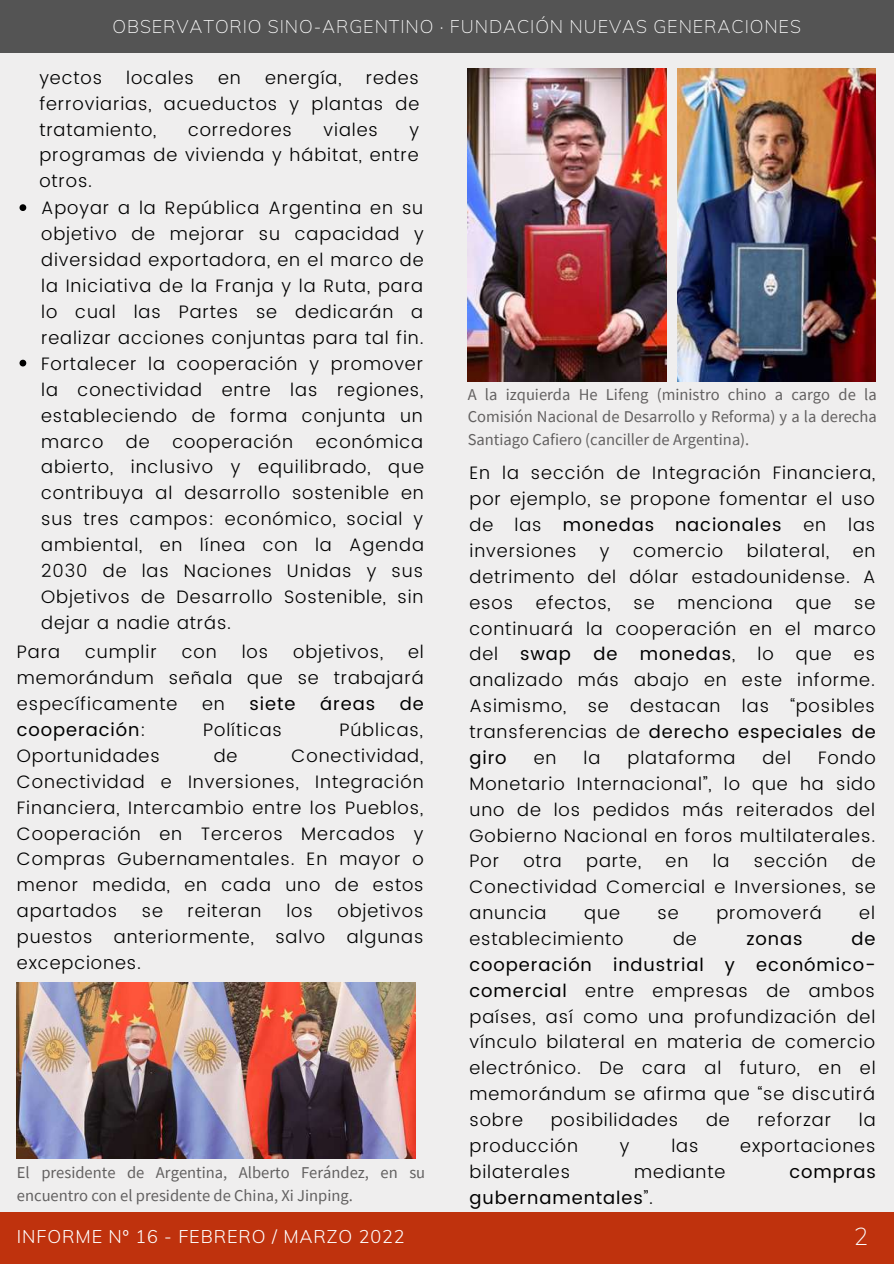
<style>
.page{position:relative;width:894px;height:1264px;background:#fff}
.page>*{position:absolute;margin:0;border:0;box-sizing:border-box;transform-origin:0 0}
.t1{font:200 24px "Muli";color:#fcfeff}
.t2{font:300 18px/26px "Poppins";letter-spacing:.05em;color:#000;text-align:justify}
.t3{font:200 18px "Muli";letter-spacing:.05em;color:#fff}
.t4{font:18px "Poppins";letter-spacing:.05em;color:#000}
.t5{font:300 18px "Muli";letter-spacing:.05em;color:#fff}
.t6{font:16.5px/22.5px "Source Sans Pro";color:#626060}
.s1{font-weight:300}
.s2{font-weight:400}
</style>
<div class="page">
<div style="left:0;top:0;width:893px;height:1263px;background:#efeeee"></div>
<div style="left:0;top:1212px;width:893px;height:51px;background:#bf320d"></div>
<div style="left:0;top:0;width:893px;height:53px;background:#545454"></div>
<svg style="left:20px;top:204px;width:6px;height:7px"></svg>
<svg style="left:20px;top:360px;width:6px;height:6px"></svg>
<img style="left:17px;top:982px;width:398px;height:176px">
<img style="left:467px;top:68px;width:198px;height:313px">
<img style="left:677px;top:68px;width:198px;height:313px">
<p class="t3" style="left:112px;top:15px;width:689px">OBSERVATORIO SINO-ARGENTINO · FUNDACIÓN NUEVAS GENERACIONES</p>
<p class="t2" style="left:39px;top:64px;width:64px">yectos</p>
<p class="t2" style="left:126px;top:64px;width:69px">locales</p>
<p class="t2" style="left:218px;top:64px;width:24px">en</p>
<p class="t2" style="left:265px;top:64px;width:78px">energía,</p>
<p class="t2" style="left:39px;top:64px;width:381px;text-indent:326px">redes ferroviarias, acueductos y plantas de tratamiento,</p>
<p class="t2" style="left:188px;top:116px;width:105px">corredores</p>
<p class="t2" style="left:323px;top:116px;width:56px">viales</p>
<p class="t2" style="left:39px;top:116px;width:381px;text-indent:370px">y programas de vivienda y hábitat, entre otros.</p>
<p class="t2" style="left:41px;top:195px;width:384px">Apoyar a la República Argentina en su objetivo de mejorar su capacidad y diversidad exportadora, en el marco de la Iniciativa de la Franja y la Ruta, para lo cual las Partes se dedicarán a realizar acciones conjuntas para tal fin.<br>Fortalecer la cooperación y promover la conectividad entre las regiones, estableciendo de forma conjunta un marco</p>
<p class="t2" style="left:41px;top:428px;width:384px;text-indent:274px">económica abierto, inclusivo y equilibrado, que contribuya al desarrollo sostenible en sus tres campos: económico, social y ambiental, en línea con la Agenda 2030 de las Naciones Unidas y sus Objetivos de Desarrollo Sostenible, sin dejar a nadie atrás.</p>
<p class="t2" style="left:126px;top:428px;width:25px">de</p>
<p class="t2" style="left:172px;top:428px;width:122px">cooperación</p>
<p class="t2" style="left:17px;top:639px;width:45px">Para</p>
<p class="t2" style="left:85px;top:639px;width:73px">cumplir</p>
<p class="t2" style="left:182px;top:639px;width:36px">con</p>
<p class="t2" style="left:242px;top:639px;width:28px">los</p>
<p class="t2" style="left:293px;top:639px;width:91px">objetivos,</p>
<p class="t2" style="left:17px;top:639px;width:408px;text-indent:391px">el memorándum señala que se trabajará específicamente</p>
<p class="t2" style="left:202px;top:690px;width:24px">en</p>
<p class="t4" style="left:249px;top:693px;width:47px">siete</p>
<p class="t4" style="left:320px;top:693px;width:56px">áreas</p>
<p class="t4" style="left:400px;top:693px;width:25px">de</p>
<p class="t4" style="left:17px;top:719px;width:130px">cooperación<span class="s1">:</span></p>
<p class="t2" style="left:203px;top:716px;width:80px">Políticas</p>
<p class="t2" style="left:339px;top:716px;width:85px">Públicas,</p>
<p class="t2" style="left:17px;top:742px;width:144px">Oportunidades</p>
<p class="t2" style="left:214px;top:742px;width:25px">de</p>
<p class="t2" style="left:17px;top:742px;width:408px;text-indent:274px">Conectividad, Conectividad e Inversiones, Integración Financiera, Intercambio entre los Pueblos, Cooperación en Terceros Mercados y Compras Gubernamentales. En mayor o menor medida, en cada uno de estos apartados</p>
<p class="t2" style="left:17px;top:898px;width:408px;text-indent:320px">objetivos puestos anteriormente, salvo algunas excepciones.</p>
<p class="t2" style="left:142px;top:898px;width:23px">se</p>
<p class="t2" style="left:188px;top:898px;width:75px">reiteran</p>
<p class="t2" style="left:286px;top:898px;width:28px">los</p>
<p class="t6" style="left:17px;top:1161px;width:409px">El presidente de Argentina, Alberto Ferández, en su encuentro con el presidente de China, Xi Jinping.</p>
<p class="t5" style="left:17px;top:1224px;width:389px">INFORME Nº 16 - FEBRERO / MARZO 2022</p>
<p class="t6" style="left:467px;top:382px;width:410px;text-align:justify">A la izquierda He Lifeng (ministro chino a cargo de la Comisión Nacional de Desarrollo y Reforma) y a la derecha Santiago Cafiero (canciller de Argentina).</p>
<p class="t2" style="left:469px;top:460px;width:407px">En la sección de Integración Financiera, por ejemplo, se propone fomentar el uso de las <span class="s2">monedas nacionales</span> en las inversiones</p>
<p class="t2" style="left:599px;top:537px;width:11px">y</p>
<p class="t2" style="left:633px;top:537px;width:91px">comercio</p>
<p class="t2" style="left:746px;top:537px;width:84px">bilateral,</p>
<p class="t2" style="left:469px;top:537px;width:407px;text-indent:383px">en detrimento del dólar estadounidense. A esos</p>
<p class="t2" style="left:535px;top:589px;width:76px">efectos,</p>
<p class="t2" style="left:633px;top:589px;width:23px">se</p>
<p class="t2" style="left:677px;top:589px;width:97px">menciona</p>
<p class="t2" style="left:795px;top:589px;width:37px">que</p>
<p class="t2" style="left:469px;top:589px;width:408px;text-indent:384px">se continuará la cooperación en el marco del <span class="s2">swap de monedas</span>, lo que es analizado más abajo en este informe.<br>Asimismo, se destacan las “posibles transferencias de <span class="s2">derecho especiales de giro</span></p>
<p class="t2" style="left:533px;top:744px;width:24px">en</p>
<p class="t2" style="left:583px;top:744px;width:18px">la</p>
<p class="t2" style="left:627px;top:744px;width:109px">plataforma</p>
<p class="t2" style="left:762px;top:744px;width:30px">del</p>
<p class="t2" style="left:469px;top:745px;width:407px;text-indent:348px">Fondo Monetario Internacional”, lo que ha sido uno de los pedidos más reiterados del Gobierno Nacional en foros multilaterales.<br>Por</p>
<p class="t2" style="left:523px;top:847px;width:40px">otra</p>
<p class="t2" style="left:586px;top:847px;width:56px">parte,</p>
<p class="t2" style="left:665px;top:847px;width:24px">en</p>
<p class="t2" style="left:712px;top:847px;width:18px">la</p>
<p class="t2" style="left:753px;top:847px;width:75px">sección</p>
<p class="t2" style="left:469px;top:847px;width:408px;text-indent:382px">de Conectividad Comercial e Inversiones, se anuncia</p>
<p class="t2" style="left:584px;top:899px;width:37px">que</p>
<p class="t2" style="left:657px;top:899px;width:23px">se</p>
<p class="t2" style="left:716px;top:899px;width:107px">promoverá</p>
<p class="t2" style="left:859px;top:899px;width:17px">el</p>
<p class="t2" style="left:469px;top:925px;width:155px">establecimiento</p>
<p class="t2" style="left:673px;top:925px;width:25px">de</p>
<p class="t4" style="left:746px;top:928px;width:58px">zonas</p>
<p class="t2" style="left:469px;top:925px;width:408px;text-indent:382px"><span class="s2">de cooperación industrial y económico&shy;comercial</span> entre empresas de ambos países, así como una profundización del vínculo bilateral en materia de comercio electrónico. De cara al futuro, en el memorándum se afirma que “se discutirá sobre</p>
<p class="t2" style="left:550px;top:1106px;width:129px">posibilidades</p>
<p class="t2" style="left:705px;top:1106px;width:25px">de</p>
<p class="t2" style="left:757px;top:1106px;width:75px">reforzar</p>
<p class="t2" style="left:858px;top:1106px;width:18px">la</p>
<p class="t2" style="left:469px;top:1132px;width:110px">producción</p>
<p class="t2" style="left:619px;top:1132px;width:11px">y</p>
<p class="t2" style="left:671px;top:1132px;width:29px">las</p>
<p class="t2" style="left:740px;top:1132px;width:137px">exportaciones</p>
<p class="t2" style="left:469px;top:1158px;width:102px">bilaterales</p>
<p class="t2" style="left:634px;top:1158px;width:93px">mediante</p>
<p class="t4" style="left:789px;top:1161px;width:88px">compras</p>
<p class="t4" style="left:469px;top:1187px;width:185px">gubernamentales<span class="s1">”.</span></p>
<h1 class="t1" style="left:853px;top:1220px;width:16px">2</h1>
</div>
